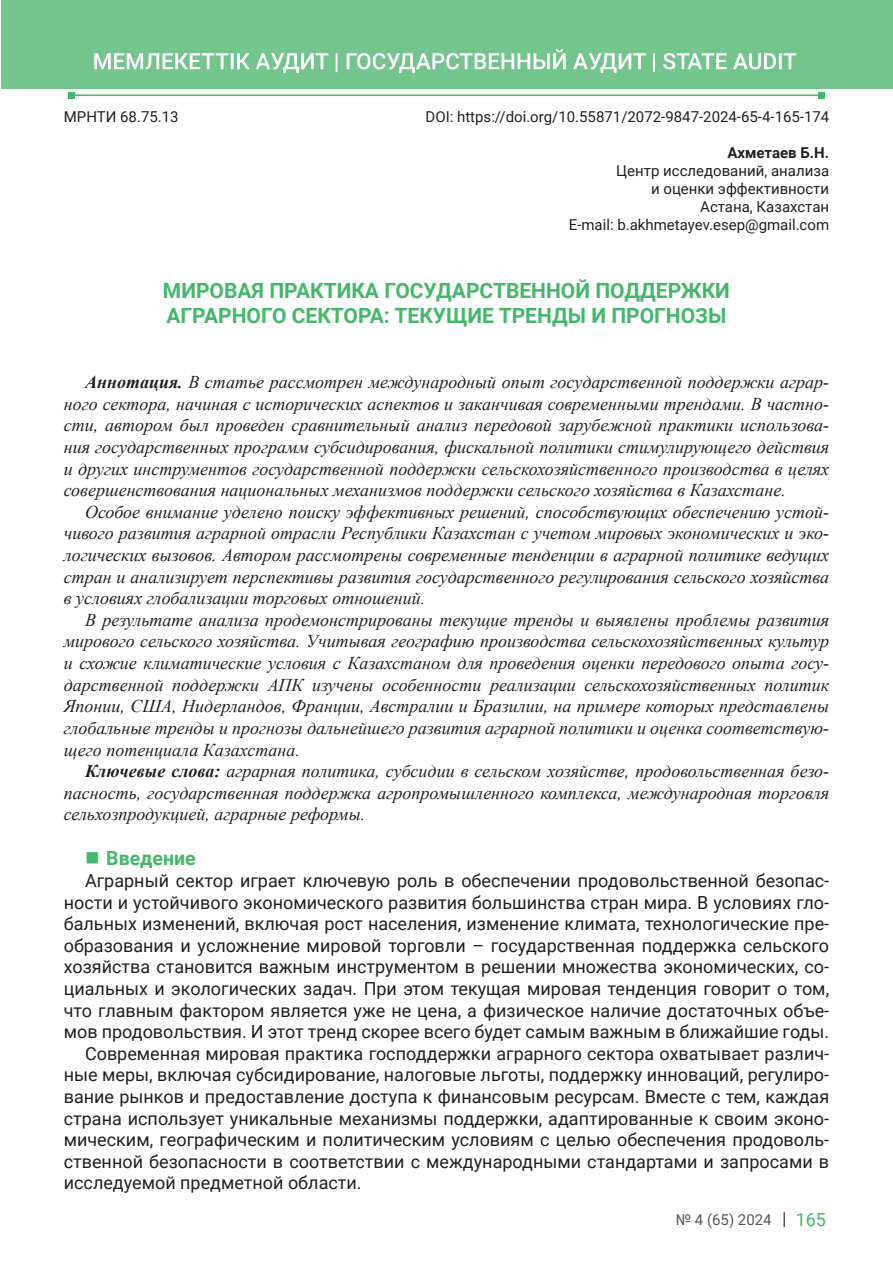
<style>
.page{position:relative;width:893px;height:1263px;background:#fff}
.page>*{position:absolute;margin:0;border:0;box-sizing:border-box;transform-origin:0 0}
.t1{font:700 21px/25.2px "Roboto";color:#44b869}
.t2{font:700 19.5px "Roboto";color:#44b869}
.t3{font:italic 18px/21.6px "Times New Roman";color:#231f20;text-align:justify}
.t4{font:18px "Roboto";color:#231f20}
.t5{font:18px "Roboto";color:#44b869}
.t6{font:15px/18px "Roboto";color:#231f20;text-align:right}
.t7{font:700 15px "Roboto";color:#231f20}
.t8{font:15px "Roboto";color:#57585a}
.s1{font-weight:700}
</style>
<div class="page">
<svg style="left:783px;top:1212px;width:2px;height:15px"></svg>
<hr style="left:71px;top:95px;width:748px;height:1px;background:#44b869">
<svg style="left:819px;top:92px;width:6px;height:6px"></svg>
<svg style="left:68px;top:92px;width:6px;height:6px"></svg>
<div style="left:1px;top:0;width:892px;height:89px;background:#74c58b"></div>
<svg style="left:94px;top:49px;width:702px;height:24px"></svg>
<p class="t6" style="left:64px;top:107px;width:116px">МРНТИ 68.75.13</p>
<p class="t6" style="left:426px;top:107px;width:405px">DOI: https://doi.org/10.55871/2072-9847-2024-65-4-165-174</p>
<p class="t7" style="left:727px;top:142px;width:103px">Ахметаев Б.Н.</p>
<p class="t6" style="left:569px;top:161px;width:262px">Центр исследований, анализа<br>и оценки эффективности<br>Астана, Казахстан<br>E-mail: b.akhmetayev.esep@gmail.com</p>
<p class="t1" style="left:163px;top:277px;width:384px">МИРОВАЯ ПРАКТИКА ГОСУДАРСТВЕННОЙ</p>
<p class="t1" style="left:595px;top:277px;width:31px">ПОДД</p>
<p class="t1" style="left:166px;top:277px;width:565px;text-indent:489px">ЕРЖКИ<br>АГРАРНОГО СЕКТОРА: ТЕКУЩИЕ ТРЕНДЫ И ПРОГНОЗ</p>
<p class="t1" style="left:708px;top:303px;width:20px">Ы</p>
<p class="t3" style="left:64px;top:371px;width:767px;text-indent:21px"><span class="s1">Аннотация.</span> В статье рассмотрен международный опыт государственной поддержки аграр&shy;ного сектора, начиная с исторических аспектов и заканчивая современными трендами. В частно&shy;сти, автором был проведен сравнительный анализ передовой зарубежной практики использова&shy;ния государственных программ субсидирования, фискальной политики стимулирующего действия и других инструментов государственной поддержки сельскохозяйственного производства в целях совершенствования национальных механизмов поддержки сельского хозяйства в Казахстане.</p>
<p class="t3" style="left:64px;top:501px;width:767px;text-indent:21px">Особое внимание уделено поиску эффективных решений, способствующих обеспечению устой&shy;чивого развития аграрной отрасли Республики Казахстан с учетом мировых экономических и эко&shy;логических вызовов. Автором рассмотрены современные тенденции в аграрной политике ведущих стран и анализирует перспективы развития государственного регулирования сельского хозяйства в условиях глобализации торговых отношений.</p>
<p class="t3" style="left:64px;top:609px;width:767px;text-indent:21px">В результате анализа продемонстрированы текущие тренды и выявлены проблемы развития мирового сельского хозяйства. Учитывая географию производства сельскохозяйственных культур и схожие климатические условия с Казахстаном для проведения оценки передового опыта госу&shy;дарственной поддержки АПК изучены особенности реализации сельскохозяйственных политик Японии, США, Нидерландов, Франции, Австралии и Бразилии, на примере которых представлены глобальные тренды и прогнозы дальнейшего развития аграрной политики и оценка соответствую&shy;щего потенциала Казахстана.</p>
<p class="t3" style="left:64px;top:760px;width:767px;text-indent:21px"><span class="s1">Ключевые слова:</span> аграрная политика, субсидии в сельском хозяйстве, продовольственная безо&shy;пасность, государственная поддержка агропромышленного комплекса, международная торговля сельхозпродукцией, аграрные реформы.</p>
<p class="t2" style="left:106px;top:845px;width:91px">Введение</p>
<p class="t4" style="left:85px;top:868px;width:746px">Аграрный сектор играет ключевую роль в обеспечении продовольственной безопас-</p>
<p class="t4" style="left:64px;top:889px;width:767px">ности и устойчивого экономического развития большинства стран мира. В условиях гло-</p>
<p class="t4" style="left:64px;top:911px;width:767px">бальных изменений, включая рост населения, изменение климата, технологические пре-</p>
<p class="t4" style="left:64px;top:933px;width:767px">образования и усложнение мировой торговли – государственная поддержка сельского</p>
<p class="t4" style="left:64px;top:954px;width:767px">хозяйства становится важным инструментом в решении множества экономических, со-</p>
<p class="t4" style="left:64px;top:976px;width:767px">циальных и экологических задач. При этом текущая мировая тенденция говорит о том,</p>
<p class="t4" style="left:64px;top:997px;width:767px">что главным фактором является уже не цена, а физическое наличие достаточных объе-</p>
<p class="t4" style="left:64px;top:1019px;width:767px">мов продовольствия. И этот тренд скорее всего будет самым важным в ближайшие годы.</p>
<p class="t4" style="left:85px;top:1041px;width:746px">Современная мировая практика господдержки аграрного сектора охватывает различ-</p>
<p class="t4" style="left:64px;top:1062px;width:767px">ные меры, включая субсидирование, налоговые льготы, поддержку инноваций, регулиро-</p>
<p class="t4" style="left:64px;top:1084px;width:767px">вание рынков и предоставление доступа к финансовым ресурсам. Вместе с тем, каждая</p>
<p class="t4" style="left:64px;top:1105px;width:767px">страна использует уникальные механизмы поддержки, адаптированные к своим эконо-</p>
<p class="t4" style="left:64px;top:1127px;width:767px">мическим, географическим и политическим условиям с целью обеспечения продоволь-</p>
<p class="t4" style="left:64px;top:1149px;width:767px">ственной безопасности в соответствии с международными стандартами и запросами в</p>
<p class="t4" style="left:64px;top:1170px;width:299px">исследуемой предметной области.</p>
<p class="t8" style="left:676px;top:1209px;width:97px">№ 4 (65) 2024</p>
<p class="t5" style="left:796px;top:1207px;width:32px">165</p>
</div>
